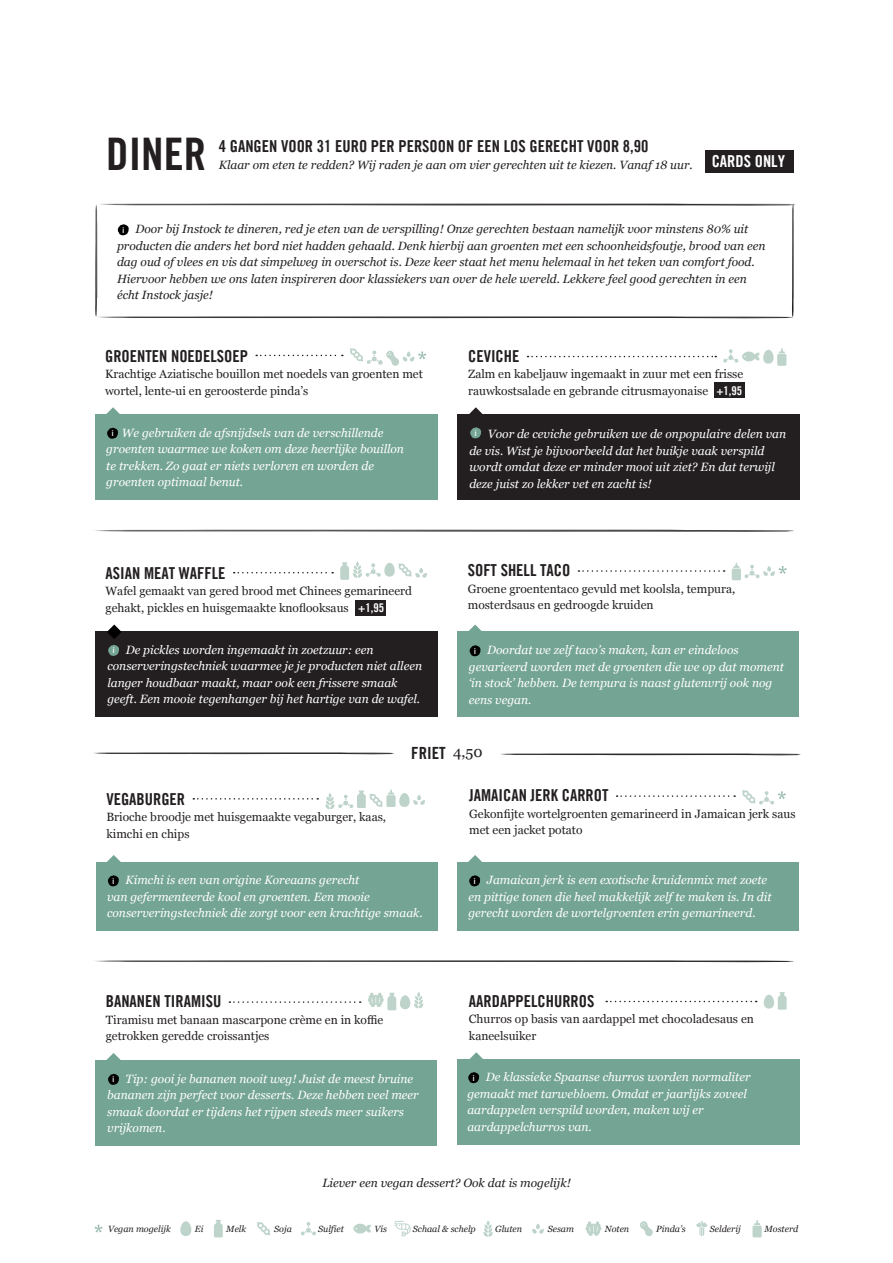
<style>
.page{position:relative;width:893px;height:1263px;background:#fff}
.page>*{position:absolute;margin:0;border:0;box-sizing:border-box;transform-origin:0 0}
.t1{font:45px "Trade Gothic Bold Cond Twenty";color:#231f20}
.t2{font:16.8px "Trade Gothic Bold Cond Twenty";color:#231f20}
.t3{font:16.5px "Trade Gothic Bold Cond Twenty";color:#231f20}
.t4{font:16.5px "Trade Gothic Bold Cond Twenty";color:#fff}
.t5{font:italic 12px/16.5px "Georgia";color:#fff}
.t6{font:12px/16.5px "Georgia";color:#231f20}
.t7{font:italic 12px/16.5px "Georgia";color:#231f20}
.t8{font:12px "Trade Gothic Bold Cond Twenty";color:#fff}
.Conserveringstechnie{font:italic 9px "Georgia";color:#231f20}
.Brood_DIN{font:8.1px "Trade Gothic Bold Cond Twenty";color:#fff}
.s1{font-family:"Georgia";font-size:15px}
</style>
<div class="page">
<svg style="left:353px;top:1223px;width:18px;height:11px"></svg>
<svg style="left:257px;top:1222px;width:13px;height:13px"></svg>
<svg style="left:180px;top:1221px;width:11px;height:15px"></svg>
<svg style="left:214px;top:1220px;width:9px;height:17px"></svg>
<svg style="left:301px;top:1222px;width:15px;height:13px"></svg>
<svg style="left:532px;top:1224px;width:12px;height:10px"></svg>
<svg style="left:483px;top:1220px;width:10px;height:17px"></svg>
<svg style="left:752px;top:1220px;width:10px;height:17px"></svg>
<svg style="left:585px;top:1221px;width:17px;height:15px"></svg>
<svg style="left:640px;top:1221px;width:13px;height:15px"></svg>
<svg style="left:696px;top:1221px;width:11px;height:15px"></svg>
<svg style="left:94px;top:1225px;width:9px;height:7px"></svg>
<svg style="left:394px;top:1221px;width:17px;height:15px"></svg>
<svg style="left:95px;top:203px;width:700px;height:116px"></svg>
<div style="left:706px;top:150px;width:88px;height:23px;background:#231f20"></div>
<svg style="left:95px;top:530px;width:699px;height:2px"></svg>
<svg style="left:95px;top:960px;width:699px;height:2px"></svg>
<svg style="left:94px;top:752px;width:300px;height:2px"></svg>
<svg style="left:500px;top:753px;width:301px;height:3px"></svg>
<div style="left:96px;top:1060px;width:341px;height:85px;background:#74a494"></div>
<svg style="left:106px;top:1053px;width:15px;height:7px"></svg>
<svg style="left:108px;top:1074px;width:11px;height:11px"></svg>
<svg style="left:229px;top:1001px;width:132px;height:2px"></svg>
<svg style="left:368px;top:992px;width:55px;height:18px"></svg>
<div style="left:457px;top:1060px;width:343px;height:85px;background:#74a494"></div>
<svg style="left:468px;top:1052px;width:16px;height:31px"></svg>
<svg style="left:606px;top:1001px;width:151px;height:1px"></svg>
<svg style="left:764px;top:992px;width:23px;height:18px"></svg>
<svg style="left:193px;top:798px;width:125px;height:1px"></svg>
<svg style="left:325px;top:789px;width:100px;height:20px"></svg>
<div style="left:96px;top:862px;width:341px;height:68px;background:#74a494"></div>
<svg style="left:107px;top:855px;width:14px;height:31px"></svg>
<div style="left:457px;top:862px;width:342px;height:68px;background:#74a494"></div>
<svg style="left:468px;top:855px;width:14px;height:31px"></svg>
<svg style="left:617px;top:795px;width:118px;height:2px"></svg>
<svg style="left:742px;top:790px;width:44px;height:15px"></svg>
<div style="left:95px;top:415px;width:342px;height:85px;background:#74a494"></div>
<svg style="left:106px;top:407px;width:14px;height:8px"></svg>
<svg style="left:107px;top:428px;width:11px;height:11px"></svg>
<svg style="left:256px;top:355px;width:87px;height:1px"></svg>
<svg style="left:350px;top:348px;width:76px;height:18px"></svg>
<svg style="left:527px;top:356px;width:189px;height:1px"></svg>
<svg style="left:723px;top:348px;width:63px;height:18px"></svg>
<div style="left:457px;top:415px;width:342px;height:85px;background:#231f20"></div>
<svg style="left:468px;top:407px;width:15px;height:31px"></svg>
<div style="left:714px;top:383px;width:30px;height:15px;background:#231f20"></div>
<div style="left:457px;top:632px;width:342px;height:85px;background:#74a494"></div>
<svg style="left:468px;top:624px;width:14px;height:8px"></svg>
<svg style="left:470px;top:645px;width:11px;height:11px"></svg>
<svg style="left:578px;top:570px;width:147px;height:2px"></svg>
<svg style="left:732px;top:563px;width:55px;height:17px"></svg>
<svg style="left:234px;top:572px;width:99px;height:1px"></svg>
<svg style="left:340px;top:562px;width:87px;height:18px"></svg>
<div style="left:356px;top:600px;width:30px;height:15px;background:#231f20"></div>
<div style="left:95px;top:632px;width:342px;height:85px;background:#231f20"></div>
<svg style="left:108px;top:645px;width:11px;height:11px"></svg>
<svg style="left:107px;top:624px;width:15px;height:15px"></svg>
<h2 class="t1" style="left:106px;top:126px;width:101px">DINER</h2>
<h4 class="t3" style="left:219px;top:136px;width:431px">4 GANGEN VOOR 31 EURO PER PERSOON OF EEN LOS GERECHT VOOR 8,90</h4>
<p class="t7" style="left:219px;top:156px;width:475px">Klaar om eten te redden? Wij raden je aan om vier gerechten uit te kiezen. Vanaf 18 uur.</p>
<p class="t4" style="left:712px;top:151px;width:75px">CARDS ONLY</p>
<p class="t7" style="left:117px;top:220px;width:650px;text-indent:18px">Door bij Instock te dineren, red je eten van de verspilling! Onze gerechten bestaan namelijk voor minstens 80% uit producten die anders het bord niet hadden gehaald. Denk hierbij aan groenten met een schoonheidsfoutje, brood van een dag oud of vlees en vis dat simpelweg in overschot is. Deze keer staat het menu helemaal in het teken van comfort food.<br>Hiervoor hebben we ons laten inspireren door klassiekers van over de hele wereld. Lekkere feel good gerechten in een écht Instock jasje!</p>
<p class="Brood_DIN" style="left:122px;top:225px;width:3px">i</p>
<h4 class="t3" style="left:105px;top:346px;width:144px">GROENTEN NOEDELSOEP</h4>
<p class="t6" style="left:105px;top:365px;width:319px">Krachtige Aziatische bouillon met noedels van groenten met wortel, lente-ui en geroosterde pinda’s</p>
<p class="t5" style="left:106px;top:424px;width:299px;text-indent:15px">We gebruiken de afsnijdsels van de verschillende groenten waarmee we koken om deze heerlijke bouillon te trekken. Zo gaat er niets verloren en worden de groenten optimaal benut.</p>
<p class="Brood_DIN" style="left:112px;top:428px;width:3px">i</p>
<h4 class="t3" style="left:106px;top:563px;width:122px">ASIAN MEAT WAFFLE</h4>
<p class="t6" style="left:106px;top:582px;width:308px">Wafel gemaakt van gered brood met Chinees gemarineerd gehakt, pickles en huisgemaakte knoflooksaus</p>
<p class="t8" style="left:358px;top:600px;width:27px">+1,95</p>
<p class="t5" style="left:107px;top:641px;width:316px;text-indent:18px">De pickles worden ingemaakt in zoetzuur: een conserveringstechniek waarmee je je producten niet alleen langer houdbaar maakt, maar ook een frissere smaak geeft. Een mooie tegenhanger bij het hartige van de wafel.</p>
<p class="Brood_DIN" style="left:113px;top:645px;width:3px">i</p>
<h4 class="t3" style="left:468px;top:346px;width:53px">CEVICHE</h4>
<p class="t6" style="left:468px;top:365px;width:277px">Zalm en kabeljauw ingemaakt in zuur met een frisse rauwkostsalade en gebrande citrusmayonaise</p>
<p class="Brood_DIN" style="left:475px;top:428px;width:3px">i</p>
<p class="t8" style="left:716px;top:383px;width:27px">+1,95</p>
<p class="t5" style="left:469px;top:426px;width:318px;text-indent:18px">Voor de ceviche gebruiken we de onpopulaire delen van de vis. Wist je bijvoorbeeld dat het buikje vaak verspild wordt omdat deze er minder mooi uit ziet? En dat terwijl deze juist zo lekker vet en zacht is!</p>
<h4 class="t3" style="left:468px;top:560px;width:104px">SOFT SHELL TACO</h4>
<h4 class="t6" style="left:468px;top:580px;width:269px">Groene groententaco gevuld met koolsla, tempura, mosterdsaus en gedroogde kruiden</h4>
<p class="t5" style="left:469px;top:641px;width:317px;text-indent:18px">Doordat we zelf taco’s maken, kan er eindeloos gevarieerd worden met de groenten die we op dat moment ‘in stock’ hebben. De tempura is naast glutenvrij ook nog eens vegan.</p>
<p class="Brood_DIN" style="left:474px;top:646px;width:3px">i</p>
<p class="t2" style="left:411px;top:743px;width:73px">FRIET <span class="s1">4,50</span></p>
<h4 class="t3" style="left:469px;top:785px;width:141px">JAMAICAN JERK CARROT</h4>
<p class="t6" style="left:469px;top:805px;width:328px">Gekonfijte wortelgroenten gemarineerd in Jamaican jerk saus met een jacket potato</p>
<h4 class="t3" style="left:106px;top:789px;width:80px">VEGABURGER</h4>
<p class="t6" style="left:106px;top:808px;width:281px">Brioche broodje met huisgemaakte vegaburger, kaas,</p>
<p class="t6" style="left:106px;top:825px;width:85px">kimchi en chips</p>
<p class="Brood_DIN" style="left:112px;top:876px;width:3px">i</p>
<p class="t5" style="left:107px;top:871px;width:317px;text-indent:18px">Kimchi is een van origine Koreaans gerecht<br>van gefermenteerde kool en groenten. Een mooie conserveringstechniek die zorgt voor een krachtige smaak.</p>
<p class="Brood_DIN" style="left:474px;top:876px;width:3px">i</p>
<p class="t5" style="left:468px;top:871px;width:305px;text-indent:18px">Jamaican jerk is een exotische kruidenmix met zoete en pittige tonen die heel makkelijk zelf te maken is. In dit gerecht worden de wortelgroenten erin gemarineerd.</p>
<h4 class="t3" style="left:106px;top:991px;width:117px">BANANEN TIRAMISU</h4>
<h4 class="t6" style="left:106px;top:1011px;width:279px">Tiramisu met banaan mascarpone crème en in koffie getrokken geredde croissantjes</h4>
<p class="t5" style="left:107px;top:1070px;width:313px;text-indent:18px">Tip: gooi je bananen nooit weg! Juist de meest bruine bananen zijn perfect voor desserts. Deze hebben veel meer smaak doordat er tijdens het rijpen steeds meer suikers vrijkomen.</p>
<p class="Brood_DIN" style="left:113px;top:1074px;width:3px">i</p>
<h4 class="t3" style="left:469px;top:990px;width:127px">AARDAPPELCHURROS</h4>
<h4 class="t6" style="left:469px;top:1010px;width:286px">Churros op basis van aardappel met chocoladesaus en kaneelsuiker</h4>
<p class="Brood_DIN" style="left:473px;top:1073px;width:3px">i</p>
<p class="t5" style="left:486px;top:1068px;width:266px">De klassieke Spaanse churros worden normaliter</p>
<p class="t5" style="left:467px;top:1085px;width:281px">gemaakt met tarwebloem. Omdat er jaarlijks zoveel</p>
<p class="t5" style="left:467px;top:1101px;width:238px">aardappelen verspild worden, maken wij er</p>
<p class="t5" style="left:467px;top:1118px;width:126px">aardappelchurros van.</p>
<p class="t7" style="left:322px;top:1174px;width:250px">Liever een vegan dessert? Ook dat is mogelijk!</p>
<p class="Conserveringstechnie" style="left:108px;top:1222px;width:64px">Vegan mogelijk</p>
<p class="Conserveringstechnie" style="left:195px;top:1222px;width:10px">Ei</p>
<p class="Conserveringstechnie" style="left:226px;top:1222px;width:21px">Melk</p>
<p class="Conserveringstechnie" style="left:274px;top:1222px;width:19px">Soja</p>
<p class="Conserveringstechnie" style="left:318px;top:1222px;width:27px">Sulfiet</p>
<p class="Conserveringstechnie" style="left:374px;top:1222px;width:14px">Vis</p>
<p class="Conserveringstechnie" style="left:413px;top:1222px;width:64px">Schaal &amp; schelp</p>
<p class="Conserveringstechnie" style="left:495px;top:1222px;width:28px">Gluten</p>
<p class="Conserveringstechnie" style="left:548px;top:1222px;width:28px">Sesam</p>
<p class="Conserveringstechnie" style="left:605px;top:1222px;width:26px">Noten</p>
<p class="Conserveringstechnie" style="left:656px;top:1222px;width:31px">Pinda’s</p>
<p class="Conserveringstechnie" style="left:710px;top:1222px;width:32px">Selderij</p>
<p class="Conserveringstechnie" style="left:765px;top:1222px;width:35px">Mosterd</p>
</div>
